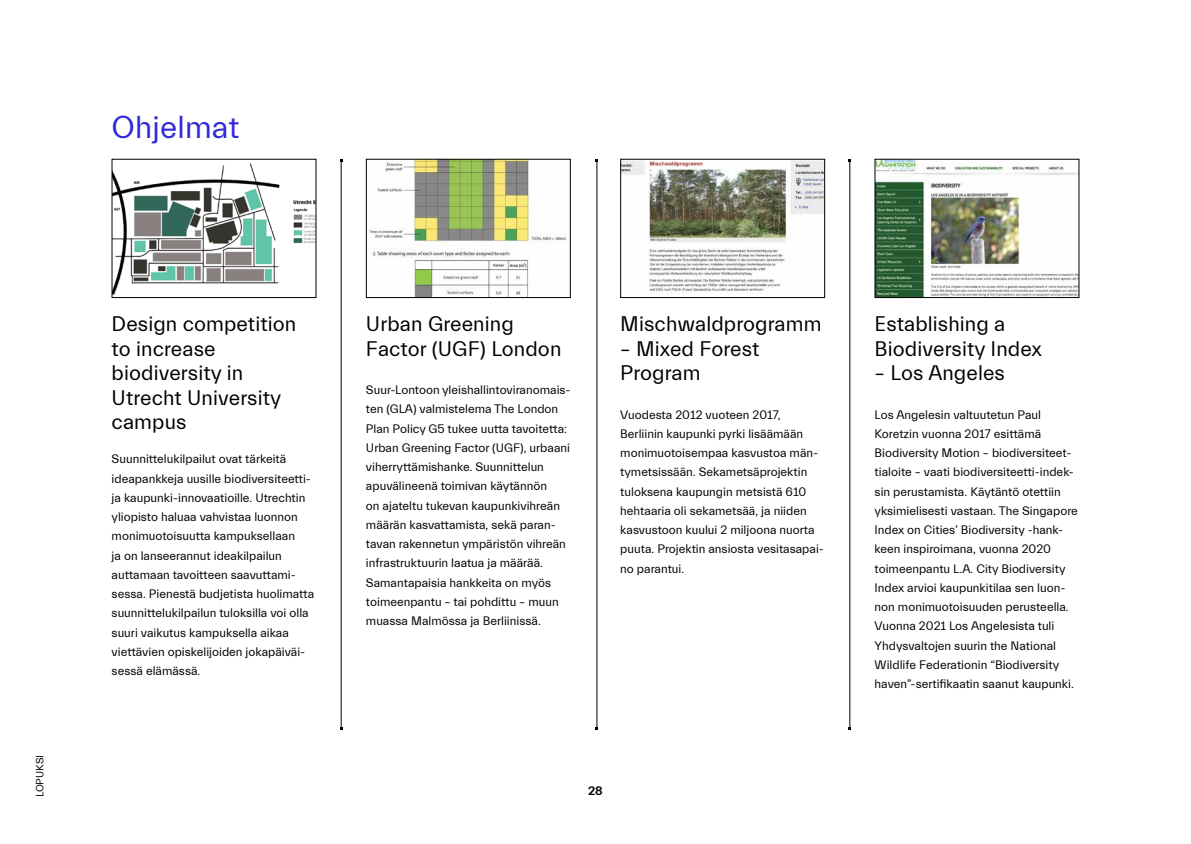
<style>
.page{position:relative;width:1191px;height:844px;background:#fff}
.page>*{position:absolute;margin:0;border:0;box-sizing:border-box;transform-origin:0 0}
.H2-uusi{font:31.5px "Everett";letter-spacing:.005em;color:#3029dc}
.t1{font:21px/24.5px "Everett";letter-spacing:.005em;color:#000}
.pikkuleipis{font:12.25px/19.2px "Everett";color:#000}
.t2{font:700 12.25px "Everett";color:#000}
.t3{font:10.5px "Everett";color:#000}
</style>
<div class="page">
<img style="left:114px;top:163px;width:200px;height:132px">
<div style="left:112px;top:159px;width:204px;height:139px;border:1px solid #000"></div>
<img style="left:369px;top:161px;width:198px;height:135px">
<div style="left:366px;top:159px;width:204px;height:139px;border:1px solid #000"></div>
<img style="left:622px;top:161px;width:201px;height:132px">
<div style="left:620px;top:159px;width:205px;height:139px;border:1px solid #000"></div>
<img style="left:876px;top:161px;width:201px;height:135px">
<div style="left:874px;top:159px;width:205px;height:139px;border:1px solid #000"></div>
<hr style="left:341px;top:160px;width:1px;height:568px;background:#000">
<hr style="left:596px;top:160px;width:1px;height:568px;background:#000">
<hr style="left:849px;top:160px;width:1px;height:568px;background:#000">
<h2 class="H2-uusi" style="left:112px;top:110px;width:129px">Ohjelmat</h2>
<p class="t3" style="left:34px;top:797px;width:44px;rotate:-90deg">LOPUKSI</p>
<h3 class="t1" style="left:112px;top:312px;width:186px">Design competition to increase biodiversity in<br>Utrecht University campus</h3>
<p class="pikkuleipis" style="left:112px;top:449px;width:204px">Suunnittelukilpailut ovat tärkeitä ideapankkeja uusille biodiversiteetti&shy;ja kaupunki-innovaatioille. Utrechtin yliopisto haluaa vahvistaa luonnon monimuotoisuutta kampuksellaan<br>ja on lanseerannut ideakilpailun auttamaan tavoitteen saavuttami&shy;sessa. Pienestä budjetista huolimatta suunnittelukilpailun tuloksilla voi olla suuri vaikutus kampuksella aikaa viettävien opiskelijoiden jokapäiväi&shy;sessä elämässä.</p>
<h3 class="t1" style="left:366px;top:312px;width:197px">Urban Greening<br>Factor (UGF) London</h3>
<p class="pikkuleipis" style="left:366px;top:380px;width:206px">Suur-Lontoon yleishallintoviranomais&shy;ten (GLA) valmistelema The London Plan Policy G5 tukee uutta tavoitetta:<br>Urban Greening Factor (UGF), urbaani viherryttämishanke. Suunnittelun apuvälineenä toimivan käytännön<br>on ajateltu tukevan kaupunkivihreän määrän kasvattamista, sekä paran&shy;tavan rakennetun ympäristön vihreän infrastruktuurin laatua ja määrää.<br>Samantapaisia hankkeita on myös toimeenpantu – tai pohdittu – muun muassa Malmössa ja Berliinissä.</p>
<h3 class="t1" style="left:620px;top:312px;width:203px">Mischwaldprogramm</h3>
<h3 class="t1" style="left:620px;top:336px;width:141px">– Mixed Forest<br>Program</h3>
<p class="pikkuleipis" style="left:620px;top:405px;width:205px">Vuodesta 2012 vuoteen 2017, Berliinin kaupunki pyrki lisäämään monimuotoisempaa kasvustoa män&shy;tymetsissään. Sekametsäprojektin tuloksena kaupungin metsistä 610 hehtaaria oli sekametsää, ja niiden kasvustoon kuului 2 miljoona nuorta puuta. Projektin ansiosta vesitasapai&shy;no parantui.</p>
<p class="t2" style="left:588px;top:784px;width:16px">28</p>
<h3 class="t1" style="left:874px;top:312px;width:169px">Establishing a<br>Biodiversity Index</h3>
<h3 class="t1" style="left:874px;top:361px;width:132px">– Los Angeles</h3>
<p class="pikkuleipis" style="left:874px;top:405px;width:205px">Los Angelesin valtuutetun Paul Koretzin vuonna 2017 esittämä Biodiversity Motion – biodiversiteet&shy;tialoite – vaati biodiversiteetti-indek&shy;sin perustamista. Käytäntö otettiin yksimielisesti vastaan. The Singapore Index on Cities’ Biodiversity -hank&shy;keen inspiroimana, vuonna 2020 toimeenpantu L.A. City Biodiversity Index arvioi kaupunkitilaa sen luon&shy;non monimuotoisuuden perusteella.<br>Vuonna 2021 Los Angelesista tuli Yhdysvaltojen suurin the National Wildlife Federationin “Biodiversity haven”-sertifikaatin saanut kaupunki.</p>
</div>
